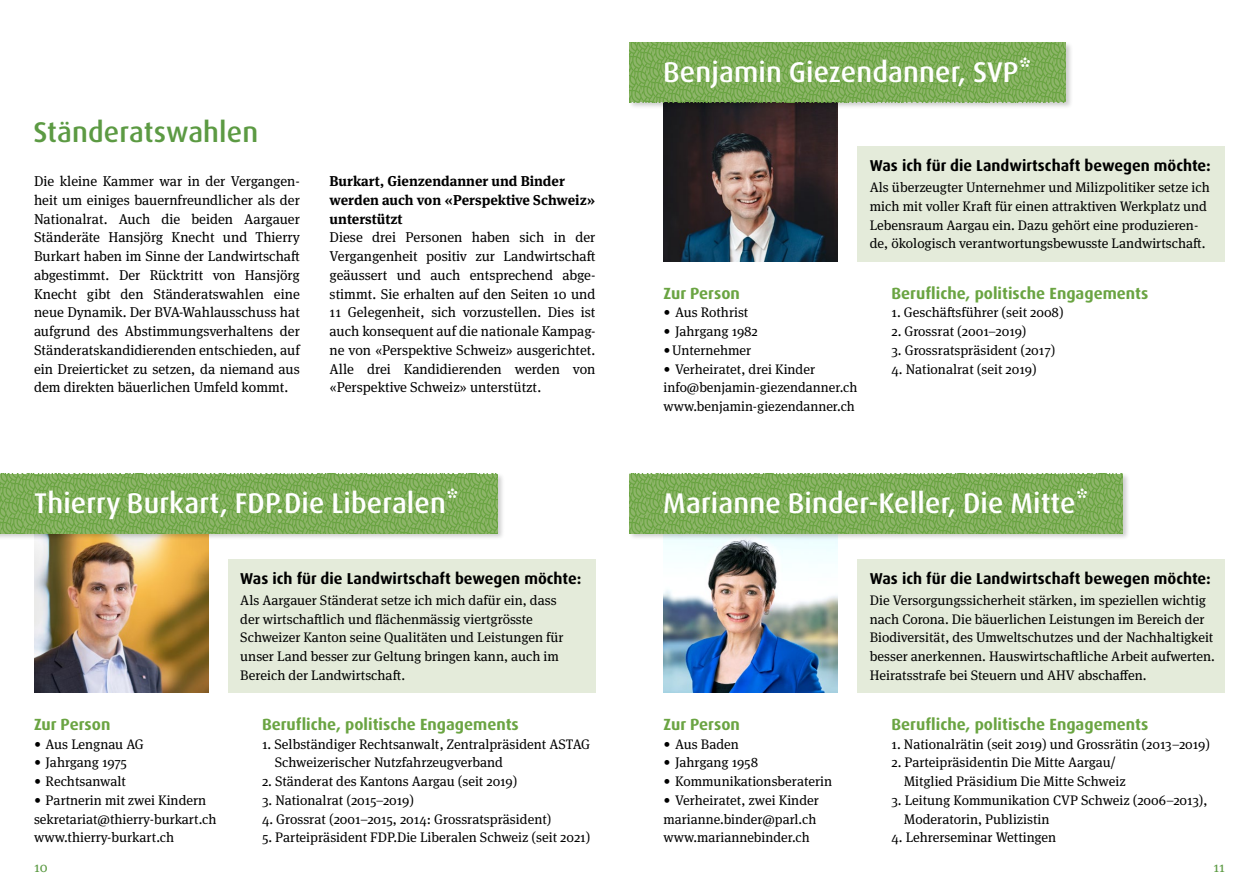
<style>
.page{position:relative;width:1259px;height:893px;background:#fff}
.page>*{position:absolute;margin:0;border:0;box-sizing:border-box;transform-origin:0 0}
.t1{font:500 28.5px "Dax Pro";letter-spacing:.005em;color:#fff}
.t2{font:500 28.5px "Dax Pro";letter-spacing:.005em;color:#5c9a43}
.t3{font:700 16.2px "Dax Pro";color:#6aa442}
.t4{font:700 15.75px "Dax Pro";color:#000}
.t5{font:14.25px/18.8px "Meta Serif Pro";color:#000;text-align:justify}
.t6{font:700 14.25px/18.8px "Meta Serif Pro";color:#000}
.t7{font:14.25px "Meta Serif Pro";color:#5c9a43}
.t8{font:13.8px/18.8px "Meta Serif Pro";color:#000}
</style>
<div class="page">
<img style="left:663px;top:109px;width:175px;height:152px">
<img style="left:34px;top:541px;width:174px;height:151px">
<img style="left:663px;top:541px;width:175px;height:151px">
<div style="left:628px;top:41px;width:445px;height:68px;background:#000;opacity:.2"></div>
<svg style="left:629px;top:43px;width:436px;height:59px;background:#7cad57"></svg>
<div style="left:0;top:472px;width:505px;height:69px;background:#000;opacity:.2"></div>
<svg style="left:0;top:474px;width:497px;height:59px;background:#7cad57"></svg>
<div style="left:628px;top:472px;width:502px;height:69px;background:#000;opacity:.2"></div>
<svg style="left:629px;top:474px;width:493px;height:59px;background:#7cac57"></svg>
<div style="left:227px;top:559px;width:368px;height:134px;background:#e4ebda"></div>
<div style="left:857px;top:559px;width:368px;height:134px;background:#e4ebda"></div>
<div style="left:857px;top:146px;width:368px;height:115px;background:#e4ebda"></div>
<h1 class="t2" style="left:33px;top:114px;width:226px">Ständeratswahlen</h1>
<p class="t5" style="left:34px;top:171px;width:267px">Die kleine Kammer war in der Vergangen&shy;heit um einiges bauernfreundlicher als der Nationalrat. Auch die beiden Aargauer Ständeräte Hansjörg Knecht und Thierry Burkart haben im Sinne der Landwirtschaft abgestimmt. Der Rücktritt von Hansjörg Knecht gibt den Ständeratswahlen eine neue Dynamik. Der BVA-Wahlausschuss hat aufgrund des Abstimmungsverhaltens der Ständeratskandidierenden entschieden, auf ein Dreierticket zu setzen, da niemand aus dem direkten bäuerlichen Umfeld kommt.</p>
<p class="t6" style="left:330px;top:171px;width:267px">Burkart, Gienzendanner und Binder werden auch von «Perspektive Schweiz» unterstützt</p>
<p class="t5" style="left:330px;top:227px;width:267px">Diese drei Personen haben sich in der Vergangenheit positiv zur Landwirtschaft geäussert und auch entsprechend abge&shy;stimmt. Sie erhalten auf den Seiten 10 und 11 Gelegenheit, sich vorzustellen. Dies ist auch konsequent auf die nationale Kampag&shy;ne von «Perspektive Schweiz» ausgerichtet.<br>Alle drei Kandidierenden werden von «Perspektive Schweiz» unterstützt.</p>
<h1 class="t1" style="left:663px;top:54px;width:370px">Benjamin Giezendanner, SVP*</h1>
<p class="t4" style="left:870px;top:155px;width:342px">Was ich für die Landwirtschaft bewegen möchte:</p>
<p class="t8" style="left:870px;top:177px;width:341px">Als überzeugter Unternehmer und Milizpolitiker setze ich mich mit voller Kraft für einen attraktiven Werkplatz und Lebensraum Aargau ein. Dazu gehört eine produzieren&shy;de, ökologisch verantwortungsbewusste Landwirtschaft.</p>
<p class="t3" style="left:663px;top:282px;width:78px">Zur Person</p>
<p class="t8" style="left:663px;top:302px;width:86px">• Aus Rothrist</p>
<p class="t8" style="left:663px;top:321px;width:96px">• Jahrgang 1982</p>
<p class="t8" style="left:663px;top:340px;width:89px">•Unternehmer</p>
<p class="t8" style="left:663px;top:359px;width:195px">• Verheiratet, drei Kinder info@benjamin-giezendanner.ch www.benjamin-giezendanner.ch</p>
<p class="t3" style="left:891px;top:282px;width:258px">Berufliche, politische Engagements</p>
<p class="t8" style="left:891px;top:302px;width:174px">1. Geschäftsführer (seit 2008)</p>
<p class="t8" style="left:891px;top:321px;width:137px">2. Grossrat (2001–2019)</p>
<p class="t8" style="left:891px;top:340px;width:165px">3. Grossratspräsident (2017)</p>
<p class="t8" style="left:891px;top:359px;width:147px">4. Nationalrat (seit 2019)</p>
<h1 class="t1" style="left:34px;top:485px;width:426px">Thierry Burkart, FDP.Die Liberalen*</h1>
<h1 class="t1" style="left:663px;top:485px;width:427px">Marianne Binder-Keller, Die Mitte*</h1>
<p class="t3" style="left:34px;top:714px;width:78px">Zur Person</p>
<p class="t8" style="left:34px;top:734px;width:111px">• Aus Lengnau AG</p>
<p class="t8" style="left:34px;top:752px;width:94px">• Jahrgang 1975</p>
<p class="t8" style="left:34px;top:771px;width:93px">• Rechtsanwalt</p>
<p class="t8" style="left:34px;top:790px;width:184px">• Partnerin mit zwei Kindern sekretariat@thierry-burkart.ch www.thierry-burkart.ch</p>
<p class="t4" style="left:240px;top:568px;width:342px">Was ich für die Landwirtschaft bewegen möchte:</p>
<p class="t8" style="left:240px;top:590px;width:325px">Als Aargauer Ständerat setze ich mich dafür ein, dass der wirtschaftlich und flächenmässig viertgrösste Schweizer Kanton seine Qualitäten und Leistungen für unser Land besser zur Geltung bringen kann, auch im Bereich der Landwirtschaft.</p>
<p class="t3" style="left:262px;top:714px;width:258px">Berufliche, politische Engagements</p>
<p class="t8" style="left:275px;top:734px;width:317px;text-indent:-13px">1. Selbständiger Rechtsanwalt, Zentralpräsident ASTAG<br>Schweizerischer Nutzfahrzeugverband</p>
<p class="t8" style="left:262px;top:771px;width:257px">2. Ständerat des Kantons Aargau (seit 2019)</p>
<p class="t8" style="left:262px;top:790px;width:154px">3. Nationalrat (2015–2019)</p>
<p class="t8" style="left:262px;top:809px;width:291px">4. Grossrat (2001–2015, 2014: Grossratspräsident)</p>
<p class="t8" style="left:262px;top:827px;width:330px">5. Parteipräsident FDP.Die Liberalen Schweiz (seit 2021)</p>
<p class="t3" style="left:663px;top:714px;width:78px">Zur Person</p>
<p class="t8" style="left:663px;top:734px;width:77px">• Aus Baden</p>
<p class="t8" style="left:663px;top:752px;width:96px">• Jahrgang 1958</p>
<p class="t8" style="left:663px;top:771px;width:170px">• Kommunikationsberaterin</p>
<p class="t8" style="left:663px;top:790px;width:157px">• Verheiratet, zwei Kinder marianne.binder@parl.ch www.mariannebinder.ch</p>
<p class="t4" style="left:870px;top:568px;width:342px">Was ich für die Landwirtschaft bewegen möchte:</p>
<p class="t8" style="left:870px;top:590px;width:347px">Die Versorgungssicherheit stärken, im speziellen wichtig nach Corona. Die bäuerlichen Leistungen im Bereich der Biodiversität, des Umweltschutzes und der Nachhaltigkeit besser anerkennen. Hauswirtschaftliche Arbeit aufwerten.<br>Heiratsstrafe bei Steuern und AHV abschaffen.</p>
<p class="t3" style="left:891px;top:714px;width:258px">Berufliche, politische Engagements</p>
<p class="t8" style="left:891px;top:734px;width:320px">1. Nationalrätin (seit 2019) und Grossrätin (2013–2019)</p>
<p class="t8" style="left:904px;top:752px;width:223px;text-indent:-13px">2. Parteipräsidentin Die Mitte Aargau/<br>Mitglied Präsidium Die Mitte Schweiz</p>
<p class="t8" style="left:904px;top:790px;width:305px;text-indent:-13px">3. Leitung Kommunikation CVP Schweiz (2006–2013),<br>Moderatorin, Publizistin</p>
<p class="t8" style="left:891px;top:827px;width:166px">4. Lehrerseminar Wettingen</p>
<p class="t7" style="left:34px;top:857px;width:15px">10</p>
<p class="t7" style="left:1213px;top:857px;width:13px">11</p>
</div>
